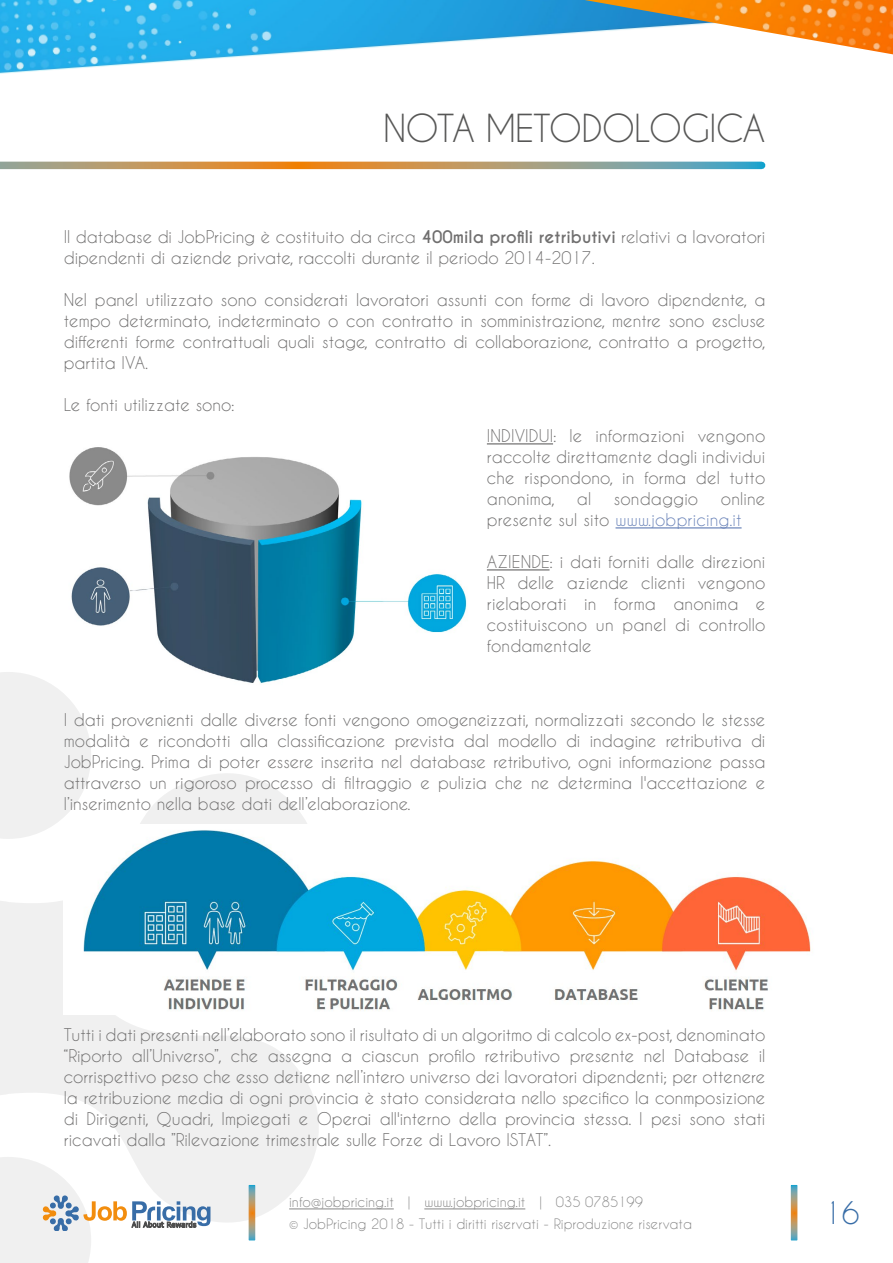
<style>
.page{position:relative;width:893px;height:1263px;background:#fff}
.page>*{position:absolute;margin:0;border:0;box-sizing:border-box;transform-origin:0 0}
.t1{font:36.3px "Caviar Dreams";letter-spacing:-.025em;color:#575756}
.t2{font:29.25px "Caviar Dreams";color:#386da7}
.t3{font:16.5px/21px "Caviar Dreams";color:#706f6f;text-align:justify}
.t4{font:13.5px/21px "Caviar Dreams";color:#878787}
.s1{font-weight:700}
.s2{color:#6b84b9}
</style>
<div class="page">
<svg style="left:790px;top:1185px;width:8px;height:56px"></svg>
<img style="left:0;top:0;width:178px;height:74px">
<img style="left:148px;top:0;width:745px;height:61px">
<svg style="left:0;top:773px;width:329px;height:461px;fill:#f0f0f0"></svg>
<svg style="left:0;top:672px;width:91px;height:167px"></svg>
<svg style="left:0;top:1157px;width:210px;height:106px"></svg>
<hr style="left:289px;top:1208px;width:105px;height:1px;background:#878787">
<hr style="left:424px;top:1208px;width:101px;height:1px;background:#878787">
<svg style="left:248px;top:1185px;width:7px;height:56px"></svg>
<svg style="left:0;top:162px;width:762px;height:7px;background:#ae986c"></svg>
<hr style="left:487px;top:443px;width:66px;height:1px;background:#706f6f">
<hr style="left:615px;top:527px;width:127px;height:1px;background:#6b84b9">
<hr style="left:487px;top:569px;width:63px;height:1px;background:#706f6f">
<img style="left:64px;top:447px;width:403px;height:240px">
<img style="left:64px;top:825px;width:747px;height:189px">
<h1 class="t1" style="left:383px;top:106px;width:384px">NOTA METODOLOGICA</h1>
<p class="t3" style="left:64px;top:225px;width:703px">Il database di JobPricing è costituito da circa <span class="s1">400mila profili retributivi</span> relativi a lavoratori dipendenti di aziende private, raccolti durante il periodo 2014-2017.</p>
<p class="t3" style="left:64px;top:288px;width:703px">Nel panel utilizzato sono considerati lavoratori assunti con forme di lavoro dipendente, a tempo determinato, indeterminato o con contratto in somministrazione, mentre sono escluse differenti forme contrattuali quali stage, contratto di collaborazione, contratto a progetto, partita IVA.</p>
<p class="t3" style="left:64px;top:393px;width:172px">Le fonti utilizzate sono:</p>
<p class="t3" style="left:487px;top:425px;width:280px">INDIVIDUI: le informazioni vengono raccolte direttamente dagli individui che rispondono, in forma del tutto anonima,</p>
<p class="t3" style="left:487px;top:488px;width:280px;text-indent:234px">online presente sul sito <span class="s2">www.jobpricing.it</span></p>
<p class="t3" style="left:487px;top:551px;width:280px">AZIENDE: i dati forniti dalle direzioni HR delle aziende clienti vengono rielaborati in forma anonima e costituiscono un panel di controllo fondamentale</p>
<p class="t3" style="left:577px;top:488px;width:16px">al</p>
<p class="t3" style="left:614px;top:488px;width:86px">sondaggio</p>
<p class="t3" style="left:64px;top:708px;width:703px">I dati provenienti dalle diverse fonti vengono omogeneizzati, normalizzati secondo le stesse modalità e ricondotti alla classificazione prevista dal modello di indagine retributiva di JobPricing. Prima di poter essere inserita nel database retributivo, ogni informazione passa attraverso un rigoroso processo di filtraggio e pulizia che ne determina l'accettazione e l’inserimento nella base dati dell’elaborazione.</p>
<p class="t3" style="left:64px;top:1023px;width:703px">Tutti i dati presenti nell’elaborato sono il risultato di un algoritmo di calcolo ex-post, denominato “Riporto all’Universo”, che assegna a ciascun profilo retributivo presente nel Database il corrispettivo peso che esso detiene nell’intero universo dei lavoratori dipendenti; per ottenere la retribuzione media di ogni provincia è stato considerata nello specifico la conmposizione di Dirigenti, Quadri, Impiegati e Operai all'interno della provincia stessa. I pesi sono stati ricavati dalla ”Rilevazione trimestrale sulle Forze di Lavoro ISTAT”.</p>
<p class="t4" style="left:289px;top:1191px;width:404px">info@jobpricing.it | www.jobpricing.it | 035 0785199<br>© JobPricing 2018 - Tutti i diritti riservati - Riproduzione riservata</p>
<h2 class="t2" style="left:824px;top:1195px;width:37px">16</h2>
</div>
